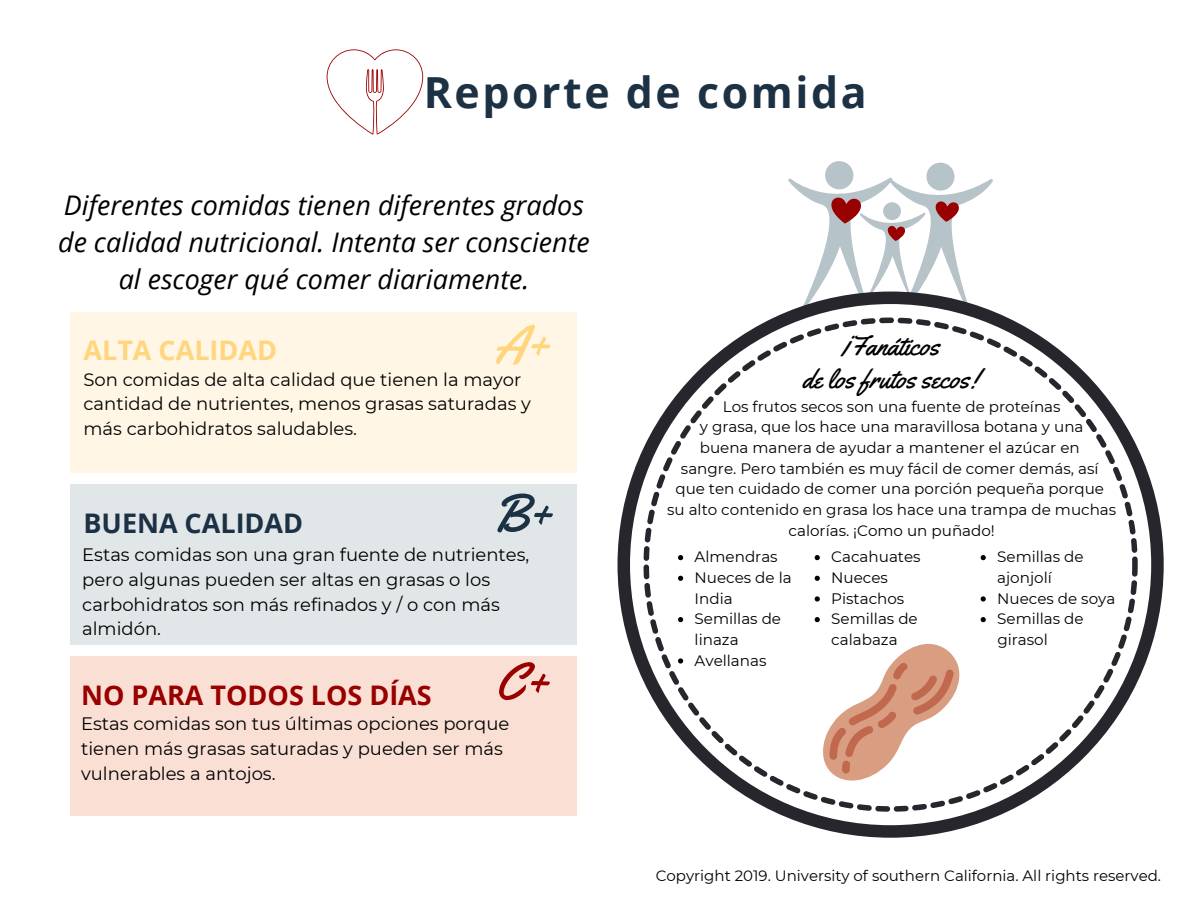
<style>
.page{position:relative;width:1188px;height:918px;background:#fff}
.page>*{position:absolute;margin:0;border:0;box-sizing:border-box;transform-origin:0 0}
.t1{font:54px "Yellowtail";color:#ffd57e}
.t2{font:54px "Yellowtail";color:#1c3144}
.t3{font:54px "Yellowtail";color:#900}
.t4{font:700 42.9px "Open Sans";letter-spacing:.06em;color:#1c3144}
.t5{font:italic 27px/37.2px "Open Sans";color:#000;text-align:center}
.t6{font:27px/33px "Yellowtail";color:#000;text-align:center}
.t7{font:700 27px "Open Sans";color:#900}
.t8{font:700 27px "Open Sans";color:#1c3144}
.t9{font:700 27px "Open Sans";color:#ffd57e}
.t10{font:18px/24.8px "Montserrat";color:#000}
.t11{font:15.15px/20.7px "Montserrat";color:#000}
.t12{font:15px "Montserrat";color:#000}
</style>
<div class="page">
<svg style="left:327px;top:49px;width:96px;height:86px"></svg>
<div style="left:71px;top:312px;width:506px;height:161px;background:#fff6e5"></div>
<div style="left:71px;top:484px;width:506px;height:161px;background:#e1e7e9"></div>
<div style="left:71px;top:656px;width:506px;height:160px;background:#fadfd5"></div>
<div style="left:825px;top:161px;width:28px;height:28px;background:#b6c3c8;border-radius:50%"></div>
<div style="left:926px;top:163px;width:29px;height:28px;background:#b6c3c8;border-radius:50%"></div>
<svg style="left:788px;top:177px;width:205px;height:115px"></svg>
<svg style="left:618px;top:292px;width:546px;height:546px"></svg>
<svg style="left:644px;top:318px;width:494px;height:494px"></svg>
<svg style="left:821px;top:643px;width:139px;height:139px"></svg>
<svg style="left:678px;top:555px;width:5px;height:5px"></svg>
<svg style="left:678px;top:576px;width:5px;height:5px"></svg>
<svg style="left:678px;top:617px;width:5px;height:5px"></svg>
<svg style="left:678px;top:658px;width:5px;height:6px"></svg>
<svg style="left:815px;top:555px;width:5px;height:5px"></svg>
<svg style="left:815px;top:576px;width:5px;height:5px"></svg>
<svg style="left:815px;top:596px;width:5px;height:6px"></svg>
<svg style="left:815px;top:617px;width:5px;height:5px"></svg>
<svg style="left:981px;top:555px;width:5px;height:5px"></svg>
<svg style="left:981px;top:596px;width:5px;height:6px"></svg>
<svg style="left:981px;top:617px;width:5px;height:5px"></svg>
<h2 class="t4" style="left:424px;top:63px;width:445px">Reporte de comida</h2>
<h3 class="t5" style="left:58px;top:186px;width:533px">Diferentes comidas tienen diferentes grados de calidad nutricional. Intenta ser consciente al escoger qué comer diariamente.</h3>
<h1 class="t1" style="left:494px;top:311px;width:56px">A+</h1>
<h3 class="t9" style="left:84px;top:331px;width:195px">ALTA CALIDAD</h3>
<p class="t10" style="left:84px;top:367px;width:449px">Son comidas de alta calidad que tienen la mayor cantidad de nutrientes, menos grasas saturadas y más carbohidratos saludables.</p>
<h1 class="t2" style="left:492px;top:479px;width:61px">B+</h1>
<h3 class="t8" style="left:84px;top:505px;width:221px">BUENA CALIDAD</h3>
<p class="t10" style="left:82px;top:542px;width:449px">Estas comidas son una gran fuente de nutrientes, pero algunas pueden ser altas en grasas o los carbohidratos son más refinados y / o con más almidón.</p>
<h1 class="t3" style="left:495px;top:648px;width:55px">C+</h1>
<h3 class="t7" style="left:81px;top:677px;width:352px">NO PARA TODOS LOS DÍAS</h3>
<p class="t10" style="left:81px;top:711px;width:430px">Estas comidas son tus últimas opciones porque tienen más grasas saturadas y pueden ser más vulnerables a antojos.</p>
<h3 class="t6" style="left:803px;top:330px;width:177px">¡Fanáticos<br>de los frutos secos!</h3>
<p class="t11" style="left:667px;top:396px;width:451px;text-align:center">Los frutos secos son una fuente de proteínas<br>y grasa, que los hace una maravillosa botana y una<br>buena manera de ayudar a mantener el azúcar en<br>sangre. Pero también es muy fácil de comer demás, así que ten cuidado de comer una porción pequeña porque su alto contenido en grasa los hace una trampa de muchas calorías. ¡Como un puñado!</p>
<p class="t11" style="left:695px;top:546px;width:99px">Almendras<br>Nueces de la<br>India<br>Semillas de linaza<br>Avellanas</p>
<p class="t11" style="left:831px;top:546px;width:91px">Cacahuates<br>Nueces<br>Pistachos<br>Semillas de calabaza</p>
<p class="t11" style="left:997px;top:546px;width:120px">Semillas de ajonjolí<br>Nueces de soya<br>Semillas de girasol</p>
<p class="t12" style="left:656px;top:867px;width:507px">Copyright 2019. University of southern California. All rights reserved.</p>
</div>
